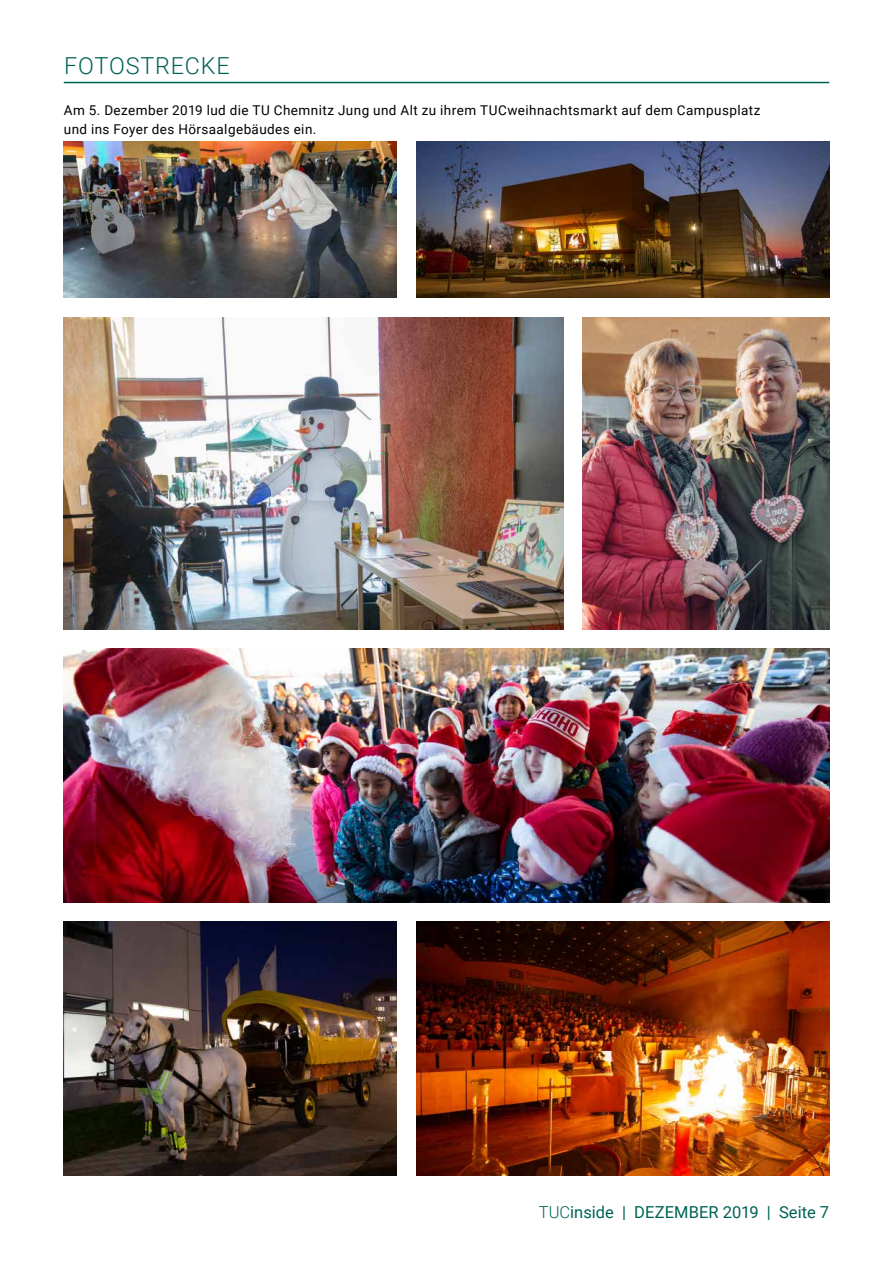
<style>
.page{position:relative;width:893px;height:1263px;background:#fff}
.page>*{position:absolute;margin:0;border:0;box-sizing:border-box;transform-origin:0 0}
.H2_Kapitel__Aus_den{font:300 23.4px "Roboto";letter-spacing:.035em;color:#006254}
.t1{font:16.5px "Roboto";color:#006254}
.H3_Überschrift{font:13.5px/19.5px "Roboto";letter-spacing:.03em;color:#000}
.s1{font-weight:300}
</style>
<div class="page">
<img style="left:583px;top:317px;width:246px;height:312px">
<img style="left:64px;top:922px;width:333px;height:253px">
<img style="left:64px;top:317px;width:499px;height:312px">
<img style="left:416px;top:922px;width:413px;height:253px">
<img style="left:64px;top:649px;width:765px;height:253px">
<img style="left:64px;top:142px;width:333px;height:156px">
<img style="left:416px;top:142px;width:413px;height:156px">
<hr style="left:64px;top:82px;width:765px;height:1px;background:#006254">
<p class="H2_Kapitel__Aus_den" style="left:64px;top:50px;width:167px">FOTOSTRECKE</p>
<p class="H3_Überschrift" style="left:64px;top:100px;width:698px">Am 5. Dezember 2019 lud die TU Chemnitz Jung und Alt zu ihrem TUCweihnachtsmarkt auf dem Campusplatz und ins Foyer des Hörsaalgebäudes ein.</p>
<p class="t1" style="left:539px;top:1201px;width:292px"><span class="s1">TUC</span>inside | DEZEMBER 2019 | Seite 7</p>
</div>
